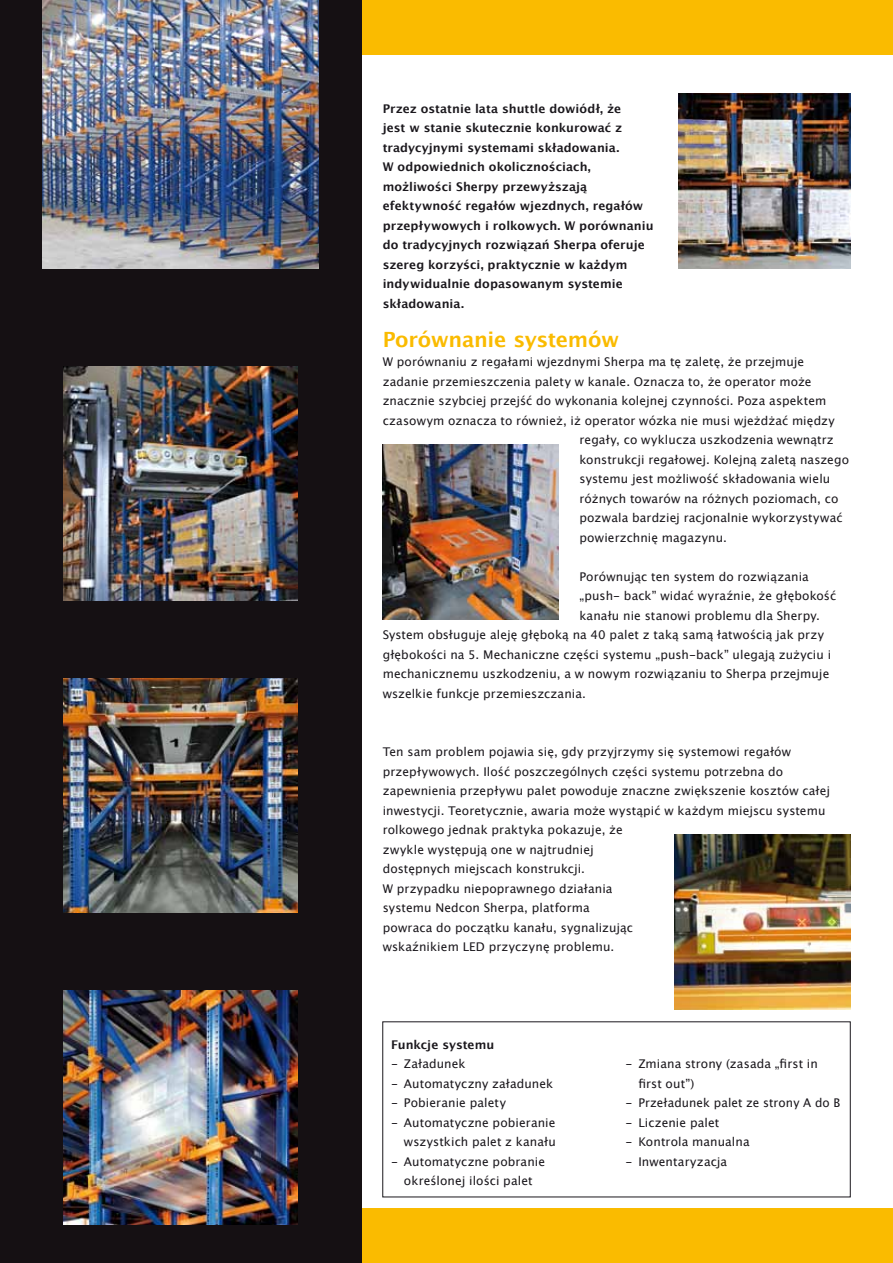
<style>
.page{position:relative;width:893px;height:1263px;background:#fff}
.page>*{position:absolute;margin:0;border:0;box-sizing:border-box;transform-origin:0 0}
.t1{font:700 21px "Lucida Grande";letter-spacing:-.015em;color:#fabb00}
.t2{font:12px/19.5px "Lucida Grande";letter-spacing:.01em;color:#1a171c}
.t3{font:700 12px/19.5px "Lucida Grande";letter-spacing:.005em;color:#1a171c}
</style>
<div class="page">
<div style="left:0;top:0;width:893px;height:54px;background:#fabb00"></div>
<div style="left:0;top:1209px;width:893px;height:54px;background:#fabb00"></div>
<div style="left:0;top:0;width:361px;height:1263px;background:#151013"></div>
<img style="left:64px;top:678px;width:234px;height:234px">
<img style="left:64px;top:366px;width:234px;height:234px">
<img style="left:678px;top:93px;width:172px;height:175px">
<img style="left:43px;top:0;width:276px;height:268px">
<img style="left:64px;top:990px;width:234px;height:234px">
<img style="left:383px;top:444px;width:175px;height:176px">
<img style="left:675px;top:834px;width:175px;height:176px">
<p class="t3" style="left:383px;top:98px;width:272px">Przez ostatnie lata shuttle dowiódł, że<br>jest w stanie skutecznie konkurować z tradycyjnymi systemami składowania.<br>W odpowiednich okolicznościach, możliwości Sherpy przewyższają efektywność regałów wjezdnych, regałów przepływowych i rolkowych. W porównaniu do tradycyjnych rozwiązań Sherpa oferuje szereg korzyści, praktycznie w każdym indywidualnie dopasowanym systemie składowania.</p>
<h1 class="t1" style="left:383px;top:322px;width:238px">Porównanie systemów</h1>
<p class="t2" style="left:383px;top:352px;width:423px">W porównaniu z regałami wjezdnymi Sherpa ma tę zaletę, że przejmuje</p>
<p class="t2" style="left:383px;top:372px;width:430px">zadanie przemieszczenia palety w kanale. Oznacza to, że operator może</p>
<p class="t2" style="left:383px;top:391px;width:445px">znacznie szybciej przejść do wykonania kolejnej czynności. Poza aspektem</p>
<p class="t2" style="left:383px;top:411px;width:453px">czasowym oznacza to również, iż operator wózka nie musi wjeżdżać między</p>
<p class="t2" style="left:579px;top:430px;width:256px">regały, co wyklucza uszkodzenia wewnątrz</p>
<p class="t2" style="left:579px;top:450px;width:271px">konstrukcji regałowej. Kolejną zaletą naszego</p>
<p class="t2" style="left:579px;top:469px;width:252px">systemu jest możliwość składowania wielu</p>
<p class="t2" style="left:579px;top:489px;width:260px">różnych towarów na różnych poziomach, co</p>
<p class="t2" style="left:579px;top:508px;width:265px">pozwala bardziej racjonalnie wykorzystywać</p>
<p class="t2" style="left:579px;top:528px;width:149px">powierzchnię magazynu.</p>
<p class="t2" style="left:579px;top:567px;width:231px">Porównując ten system do rozwiązania</p>
<p class="t2" style="left:579px;top:586px;width:258px">„push- back” widać wyraźnie, że głębokość</p>
<p class="t2" style="left:579px;top:606px;width:242px">kanału nie stanowi problemu dla Sherpy.</p>
<p class="t2" style="left:383px;top:625px;width:443px">System obsługuje aleję głęboką na 40 palet z taką samą łatwością jak przy</p>
<p class="t2" style="left:383px;top:645px;width:450px">głębokości na 5. Mechaniczne części systemu „push-back” ulegają zużyciu i</p>
<p class="t2" style="left:383px;top:664px;width:448px">mechanicznemu uszkodzeniu, a w nowym rozwiązaniu to Sherpa przejmuje</p>
<p class="t2" style="left:383px;top:684px;width:205px">wszelkie funkcje przemieszczania.</p>
<p class="t2" style="left:383px;top:742px;width:449px">Ten sam problem pojawia się, gdy przyjrzymy się systemowi regałów przepływowych. Ilość poszczególnych części systemu potrzebna do zapewnienia przepływu palet powoduje znaczne zwiększenie kosztów całej inwestycji. Teoretycznie, awaria może wystąpić w każdym miejscu systemu rolkowego jednak praktyka pokazuje, że<br>zwykle występują one w najtrudniej<br>dostępnych miejscach konstrukcji.<br>W przypadku niepoprawnego działania<br>systemu Nedcon Sherpa, platforma<br>powraca do początku kanału, sygnalizując<br>wskaźnikiem LED przyczynę problemu.</p>
<p class="t3" style="left:391px;top:1034px;width:105px">Funkcje systemu</p>
<p class="t2" style="left:391px;top:1054px;width:76px">- Załadunek</p>
<p class="t2" style="left:391px;top:1074px;width:164px">- Automatyczny załadunek</p>
<p class="t2" style="left:391px;top:1093px;width:116px">- Pobieranie palety</p>
<p class="t2" style="left:391px;top:1113px;width:166px;text-align:right">- Automatyczne pobieranie wszystkich palet z kanału</p>
<p class="t2" style="left:391px;top:1152px;width:155px;text-align:center">- Automatyczne pobranie określonej ilości palet</p>
<p class="t2" style="left:638px;top:1054px;width:181px;text-indent:-13px">- Zmiana strony (zasada „first in first out”)</p>
<p class="t2" style="left:626px;top:1093px;width:216px">- Przeładunek palet ze strony A do B</p>
<p class="t2" style="left:626px;top:1113px;width:95px">- Liczenie palet</p>
<p class="t2" style="left:626px;top:1132px;width:126px">- Kontrola manualna</p>
<p class="t2" style="left:626px;top:1152px;width:103px">- Inwentaryzacja</p>
</div>
